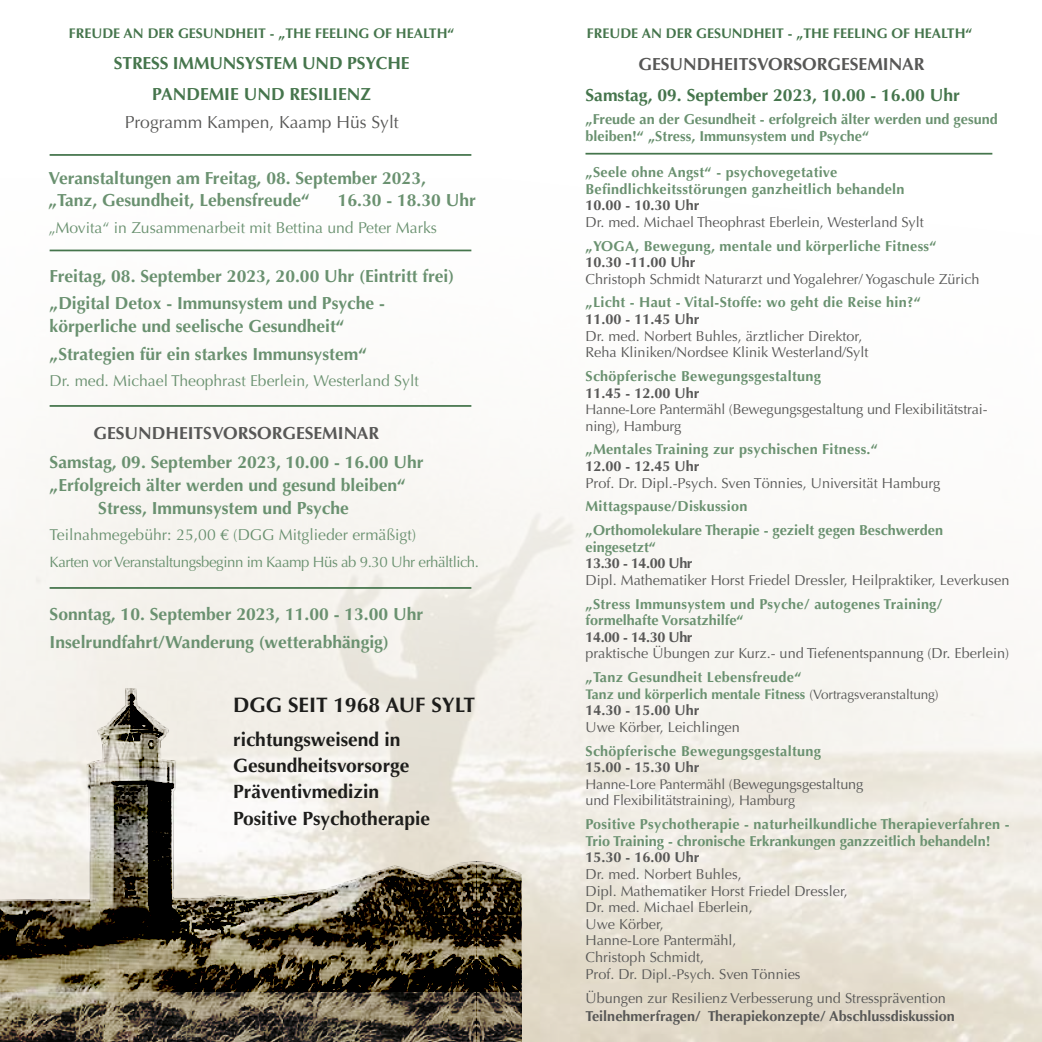
<style>
.page{position:relative;width:1042px;height:1042px;background:#fff}
.page>*{position:absolute;margin:0;border:0;box-sizing:border-box;transform-origin:0 0}
.t1{font:700 21px "Optima";color:#1d1d1b}
.t2{font:700 19.25px/26.1px "Optima";color:#1d1d1b}
.t3{font:700 17.5px/27.7px "Optima";color:#6a9170}
.t4{font:700 17.5px/31px "Optima";color:#45754c;text-align:center}
.t5{font:700 17.5px "Optima";color:#575756}
.t6{font:17.5px "Optima";color:#575756}
.t7{font:15.75px "Optima";color:#6a9170}
.t8{font:15.05px "Optima";letter-spacing:-.03em;color:#6a9170}
.t9{font:14.35px/16.6px "Optima";color:#575756}
.t10{font:700 14.35px/16.6px "Optima";letter-spacing:.02em;color:#6a9170}
.t11{font:700 14.35px/17.3px "Optima";color:#6a9170}
.t12{font:700 14.35px "Optima";color:#575756}
.t13{font:700 14.35px "Optima";letter-spacing:-.03em;color:#575756}
.t14{font:700 14px "Optima";color:#45754c}
.t15{font:700 14px "Optima";color:#6a9170}
.t16{font:14px "Optima";letter-spacing:-.01em;color:#575756}
.s1{font-weight:700}
.s2{font-size:14px}
.s3{font-weight:400;font-size:13.65px;color:#575756}
.s4{font-size:14.35px}
.s5{font-weight:400;color:#575756}
.s6{font-weight:400;font-size:14px;color:#575756}
</style>
<div class="page">
<img style="left:0;top:249px;width:1042px;height:793px">
<hr style="left:50px;top:154px;width:421px;height:2px;background:#45754c">
<hr style="left:585px;top:153px;width:407px;height:2px;background:#45754c">
<hr style="left:50px;top:405px;width:421px;height:2px;background:#45754c">
<hr style="left:50px;top:587px;width:421px;height:2px;background:#45754c">
<hr style="left:50px;top:250px;width:421px;height:1px;background:#45754c">
<img style="left:0;top:688px;width:521px;height:354px">
<img style="left:0;top:688px;width:520px;height:303px">
<p class="t14" style="left:69px;top:25px;width:387px">FREUDE AN DER GESUNDHEIT - „THE FEELING OF HEALTH“</p>
<p class="t14" style="left:587px;top:25px;width:387px">FREUDE AN DER GESUNDHEIT - „THE FEELING OF HEALTH“</p>
<p class="t4" style="left:114px;top:48px;width:297px">STRESS IMMUNSYSTEM UND PSYCHE<br>PANDEMIE UND RESILIENZ</p>
<p class="t6" style="left:125px;top:112px;width:275px">Programm Kampen, Kaamp Hüs Sylt</p>
<p class="t5" style="left:638px;top:54px;width:287px">GESUNDHEITSVORSORGESEMINAR</p>
<p class="t4" style="left:585px;top:80px;width:376px">Samstag, 09. September 2023, 10.00 - 16.00 Uhr</p>
<p class="t11" style="left:585px;top:110px;width:414px">„Freude an der Gesundheit - erfolgreich älter werden und gesund bleiben!“ „Stress, Immunsystem und Psyche“</p>
<p class="t10" style="left:585px;top:164px;width:320px">„Seele ohne Angst“ - psychovegetative<br>Befindlichkeitsstörungen ganzheitlich behandeln</p>
<p class="t12" style="left:585px;top:197px;width:115px">10.00 - 10.30 Uhr</p>
<p class="t9" style="left:585px;top:214px;width:340px">Dr. med. Michael Theophrast Eberlein, Westerland Sylt</p>
<p class="t10" style="left:585px;top:237px;width:353px">„YOGA, Bewegung, mentale und körperliche Fitness“</p>
<p class="t12" style="left:585px;top:254px;width:111px">10.30 -11.00 Uhr</p>
<p class="t9" style="left:585px;top:271px;width:395px">Christoph Schmidt Naturarzt und Yogalehrer/ Yogaschule Zürich</p>
<p class="t10" style="left:585px;top:294px;width:337px">„Licht - Haut - Vital-Stoffe: wo geht die Reise hin?“</p>
<p class="t12" style="left:585px;top:311px;width:115px">11.00 - 11.45 Uhr</p>
<p class="t9" style="left:585px;top:328px;width:284px">Dr. med. Norbert Buhles, ärztlicher Direktor,<br>Reha Kliniken/Nordsee Klinik Westerland/Sylt</p>
<p class="t10" style="left:585px;top:368px;width:237px">Schöpferische Bewegungsgestaltung</p>
<p class="t9" style="left:585px;top:385px;width:403px"><span class="s1">11.45 - 12.00 Uhr<br></span><span class="s2">Hanne-Lore Pantermähl (</span>Bewegungsgestaltung und Flexibilitätstrai&shy;ning), Hamburg</p>
<p class="t10" style="left:585px;top:441px;width:294px">„Mentales Training zur psychischen Fitness.“</p>
<p class="t12" style="left:585px;top:458px;width:115px">12.00 - 12.45 Uhr</p>
<p class="t9" style="left:585px;top:475px;width:356px">Prof. Dr. Dipl.-Psych. Sven Tönnies, Universität Hamburg</p>
<p class="t11" style="left:585px;top:495px;width:359px;line-height:23.6px">Mittagspause/Diskussion<br>„Orthomolekulare Therapie - gezielt gegen Beschwerden</p>
<p class="t11" style="left:585px;top:538px;width:72px">eingesetzt“</p>
<p class="t13" style="left:585px;top:555px;width:109px">13.30 - 14.00 Uhr</p>
<p class="t9" style="left:585px;top:572px;width:425px">Dipl. Mathematiker Horst Friedel Dressler, Heilpraktiker, Leverkusen</p>
<p class="t10" style="left:585px;top:595px;width:358px">„Stress Immunsystem und Psyche/ autogenes Training/ formelhafte Vorsatzhilfe“</p>
<p class="t13" style="left:585px;top:628px;width:109px">14.00 - 14.30 Uhr</p>
<p class="t9" style="left:585px;top:645px;width:425px">praktische Übungen zur Kurz.- und Tiefenentspannung (Dr. Eberlein)</p>
<p class="t10" style="left:585px;top:669px;width:218px">„Tanz Gesundheit Lebensfreude“</p>
<p class="t15" style="left:585px;top:686px;width:355px">Tanz und körperlich mentale Fitness <span class="s3">(Vortragsveranstaltung)</span></p>
<p class="t12" style="left:585px;top:702px;width:115px">14.30 - 15.00 Uhr</p>
<p class="t9" style="left:585px;top:719px;width:156px">Uwe Körber, Leichlingen</p>
<p class="t10" style="left:585px;top:742px;width:237px">Schöpferische Bewegungsgestaltung</p>
<p class="t12" style="left:585px;top:759px;width:115px">15.00 - 15.30 Uhr</p>
<p class="t16" style="left:585px;top:776px;width:279px">Hanne-Lore Pantermähl (<span class="s4">Bewegungsgestaltung</span></p>
<p class="t10" style="left:585px;top:789px;width:426px;line-height:23.6px"><span class="s5">und Flexibilitätstraining</span><span class="s6">), Hamburg<br></span>Positive Psychotherapie - naturheilkundliche Therapieverfahren -</p>
<p class="t11" style="left:585px;top:832px;width:406px">Trio Training - chronische Erkrankungen ganzzeitlich behandeln!</p>
<p class="t12" style="left:585px;top:849px;width:115px">15.30 - 16.00 Uhr</p>
<p class="t9" style="left:585px;top:866px;width:264px">Dr. med. Norbert Buhles,<br>Dipl. Mathematiker Horst Friedel Dressler,<br>Dr. med. Michael Eberlein,<br>Uwe Körber,<br>Hanne-Lore Pantermähl,<br>Christoph Schmidt,<br>Prof. Dr. <span class="s2">Dipl.-Psych.</span> Sven Tönnies</p>
<p class="t9" style="left:585px;top:990px;width:362px">Übungen zur Resilienz Verbesserung und Stressprävention</p>
<p class="t12" style="left:585px;top:1007px;width:371px">Teilnehmerfragen/ Therapiekonzepte/ Abschlussdiskussion</p>
<p class="t3" style="left:48px;top:167px;width:379px;line-height:22.8px">Veranstaltungen am Freitag, 08. September 2023, „Tanz, Gesundheit, Lebensfreude“</p>
<p class="t3" style="left:338px;top:187px;width:140px">16.30 - 18.30 Uhr</p>
<p class="t7" style="left:48px;top:218px;width:390px">„Movita“ in Zusammenarbeit mit Bettina und Peter Marks</p>
<p class="t3" style="left:50px;top:262px;width:406px">Freitag, 08. September 2023, 20.00 Uhr (Eintritt frei) „Digital Detox - Immunsystem und Psyche -</p>
<p class="t3" style="left:50px;top:312px;width:319px">körperliche und seelische Gesundheit“ „Strategien für ein starkes Immunsystem“</p>
<p class="t7" style="left:50px;top:371px;width:371px">Dr. med. Michael Theophrast Eberlein, Westerland Sylt</p>
<p class="t5" style="left:93px;top:422px;width:287px">GESUNDHEITSVORSORGESEMINAR</p>
<p class="t3" style="left:50px;top:449px;width:375px">Samstag, 09. September 2023, 10.00 - 16.00 Uhr</p>
<p class="t3" style="left:50px;top:472px;width:358px">„Erfolgreich älter werden und gesund bleiben“</p>
<p class="t3" style="left:98px;top:494px;width:252px">Stress, Immunsystem und Psyche</p>
<p class="t7" style="left:50px;top:526px;width:368px">Teilnahmegebühr: 25,00 € (DGG Mitglieder ermäßigt)</p>
<p class="t8" style="left:50px;top:553px;width:431px">Karten vor Veranstaltungsbeginn im Kaamp Hüs ab 9.30 Uhr erhältlich.</p>
<p class="t3" style="left:50px;top:600px;width:375px">Sonntag, 10. September 2023, 11.00 - 13.00 Uhr<br>Inselrundfahrt/Wanderung (wetterabhängig)</p>
<h1 class="t1" style="left:233px;top:692px;width:243px">DGG SEIT 1968 AUF SYLT</h1>
<h2 class="t2" style="left:233px;top:727px;width:198px">richtungsweisend in<br>Gesundheitsvorsorge<br>Präventivmedizin<br>Positive Psychotherapie</h2>
</div>
